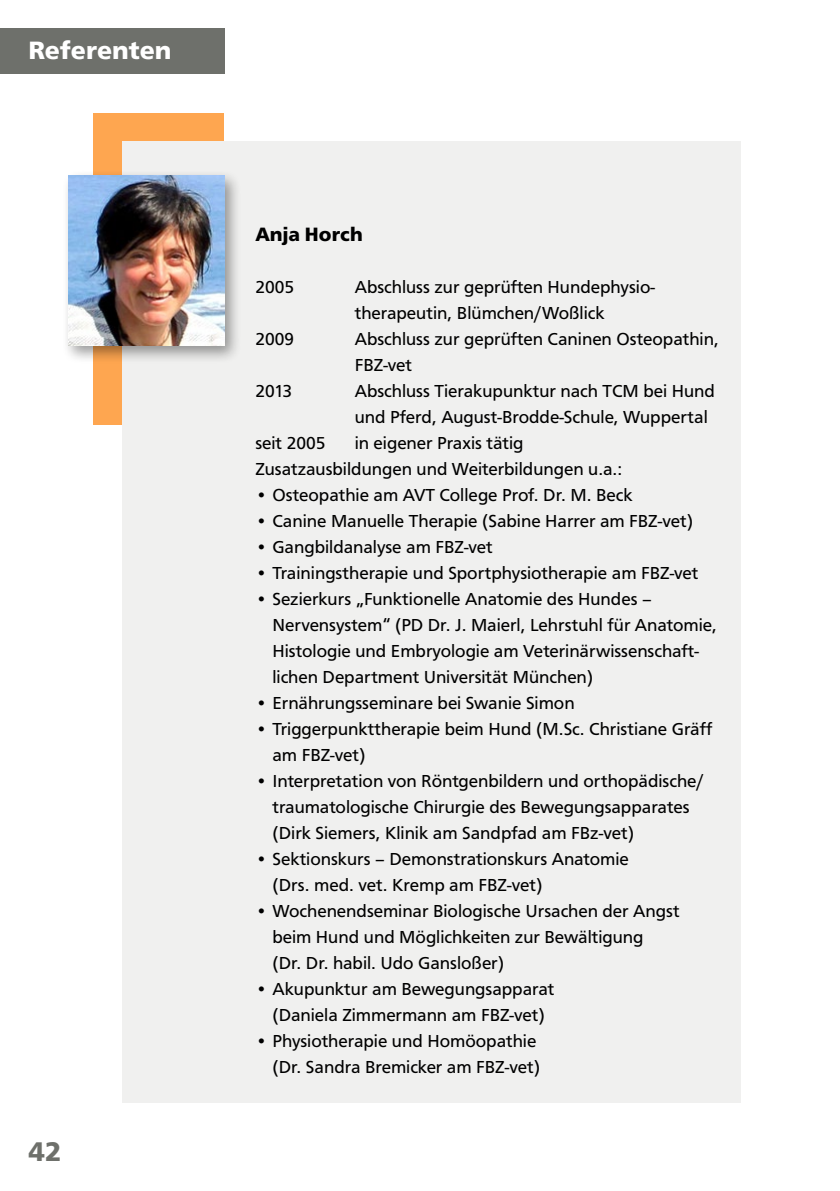
<style>
.page{position:relative;width:840px;height:1191px;background:#fff}
.page>*{position:absolute;margin:0;border:0;box-sizing:border-box;transform-origin:0 0}
.t1{font:700 28px "Front Page";color:#6e706b}
.t2{font:700 26px "Front Page";color:#fff}
.t3{font:700 20px "Front Page";color:#000}
.t4{font:18px/26px "Front Page";color:#000}
</style>
<div class="page">
<div style="left:94px;top:113px;width:130px;height:312px;background:#fea650"></div>
<div style="left:0;top:28px;width:224px;height:46px;background:#6e706b"></div>
<div style="left:122px;top:142px;width:618px;height:961px;background:#f0f0ef"></div>
<div style="left:61px;top:169px;width:180px;height:195px;background:#000;opacity:.4"></div>
<img style="left:68px;top:176px;width:156px;height:170px">
<h2 class="t2" style="left:28px;top:35px;width:144px">Referenten</h2>
<h1 class="t1" style="left:28px;top:1135px;width:34px">42</h1>
<p class="t3" style="left:255px;top:223px;width:109px">Anja Horch</p>
<p class="t4" style="left:255px;top:274px;width:40px">2005</p>
<p class="t4" style="left:354px;top:274px;width:301px">Abschluss zur geprüften Hundephysio&shy;therapeutin, Blümchen/Woßlick</p>
<p class="t4" style="left:255px;top:326px;width:40px">2009</p>
<p class="t4" style="left:354px;top:326px;width:365px">Abschluss zur geprüften Caninen Osteopathin,<br>FBZ-vet</p>
<p class="t4" style="left:255px;top:378px;width:38px">2013</p>
<p class="t4" style="left:354px;top:378px;width:361px">Abschluss Tierakupunktur nach TCM bei Hund und Pferd, August-Brodde-Schule, Wuppertal</p>
<p class="t4" style="left:255px;top:430px;width:71px">seit 2005</p>
<p class="t4" style="left:255px;top:430px;width:368px;text-align:center">in eigener Praxis tätig<br>Zusatzausbildungen und Weiterbildungen u.a.:</p>
<p class="t4" style="left:255px;top:482px;width:378px">• Osteopathie am AVT College Prof. Dr. M. Beck</p>
<p class="t4" style="left:255px;top:508px;width:439px">• Canine Manuelle Therapie (Sabine Harrer am FBZ-vet)</p>
<p class="t4" style="left:255px;top:534px;width:239px">• Gangbildanalyse am FBZ-vet</p>
<p class="t4" style="left:255px;top:560px;width:444px">• Trainingstherapie und Sportphysiotherapie am FBZ-vet</p>
<p class="t4" style="left:272px;top:586px;width:445px;text-indent:-17px">• Sezierkurs „Funktionelle Anatomie des Hundes – Nervensystem“ (PD Dr. J. Maierl, Lehrstuhl für Anatomie, Histologie und Embryologie am Veterinärwissenschaft&shy;lichen Department Universität München)</p>
<p class="t4" style="left:255px;top:690px;width:320px">• Ernährungsseminare bei Swanie Simon</p>
<p class="t4" style="left:272px;top:716px;width:441px;text-indent:-17px">• Triggerpunkttherapie beim Hund (M.Sc. Christiane Gräff am FBZ-vet)</p>
<p class="t4" style="left:272px;top:768px;width:433px;text-indent:-17px">• Interpretation von Röntgenbildern und orthopädische/ traumatologische Chirurgie des Bewegungsapparates (Dirk Siemers, Klinik am Sandpfad am FBz-vet)</p>
<p class="t4" style="left:272px;top:846px;width:358px;text-indent:-17px">• Sektionskurs – Demonstrationskurs Anatomie (Drs. med. vet. Kremp am FBZ-vet)</p>
<p class="t4" style="left:272px;top:898px;width:408px;text-indent:-17px">• Wochenendseminar Biologische Ursachen der Angst beim Hund und Möglichkeiten zur Bewältigung<br>(Dr. Dr. habil. Udo Gansloßer)</p>
<p class="t4" style="left:255px;top:976px;width:300px;text-align:center">• Akupunktur am Bewegungsapparat (Daniela Zimmermann am FBZ-vet)</p>
<p class="t4" style="left:255px;top:1028px;width:286px;text-align:right">• Physiotherapie und Homöopathie (Dr. Sandra Bremicker am FBZ-vet)</p>
</div>
